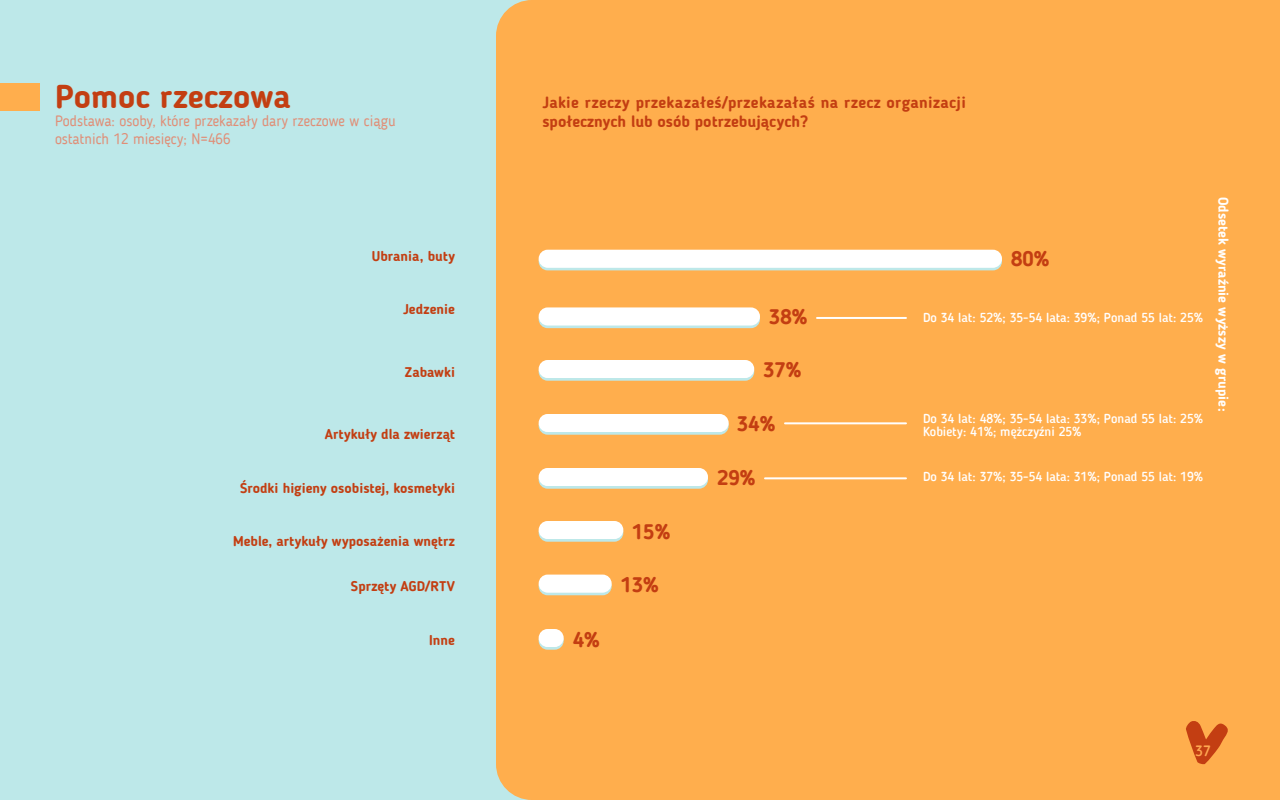
<style>
.page{position:relative;width:1280px;height:800px;background:#bde8e9}
.page>*{position:absolute;margin:0;border:0;box-sizing:border-box;transform-origin:0 0}
.t1{font:700 33px "Blogger Sans";color:#c33e12}
.t2{font:700 21px "Blogger Sans";color:#c33e12}
.t3{font:700 16px/19.2px "Blogger Sans";letter-spacing:.015em;color:#c33e12}
.t4{font:15px/18px "Blogger Sans";color:#e08e77}
.t5{font:500 15px "Blogger Sans";color:#ffa851}
.t6{font:700 14px "Blogger Sans";color:#c33e12}
.t7{font:700 14px "Blogger Sans";color:#fff}
.t8{font:500 13px/13px "Blogger Sans";color:#fff}
</style>
<div class="page">
<div style="left:496px;top:0;width:784px;height:800px;background:#ffae4d"></div>
<svg style="left:1185px;top:720px;width:44px;height:45px;background:#e0742e"></svg>
<div style="left:539px;top:252px;width:463px;height:18px;border:3px solid #bde8e9;border-radius:8px"></div>
<div style="left:540px;top:251px;width:461px;height:15px;background:#fff;border-radius:8px"></div>
<div style="left:539px;top:250px;width:463px;height:18px;border:3px solid #fff;border-radius:8px"></div>
<div style="left:539px;top:417px;width:190px;height:18px;border:3px solid #bde8e9;border-radius:8px"></div>
<div style="left:540px;top:416px;width:187px;height:14px;background:#fff;border-radius:8px"></div>
<div style="left:539px;top:414px;width:190px;height:18px;border:3px solid #fff;border-radius:8px"></div>
<div style="left:539px;top:310px;width:221px;height:18px;border:3px solid #bde8e9;border-radius:8px"></div>
<div style="left:540px;top:309px;width:219px;height:15px;background:#fff;border-radius:8px"></div>
<div style="left:539px;top:307px;width:221px;height:18px;border:3px solid #fff;border-radius:8px"></div>
<div style="left:539px;top:471px;width:169px;height:18px;border:3px solid #bde8e9;border-radius:8px"></div>
<div style="left:540px;top:470px;width:167px;height:14px;background:#fff;border-radius:8px"></div>
<div style="left:539px;top:468px;width:169px;height:18px;border:3px solid #fff;border-radius:8px"></div>
<div style="left:539px;top:363px;width:215px;height:18px;border:3px solid #bde8e9;border-radius:8px"></div>
<div style="left:540px;top:362px;width:213px;height:14px;background:#fff;border-radius:8px"></div>
<div style="left:539px;top:360px;width:215px;height:18px;border:3px solid #fff;border-radius:8px"></div>
<div style="left:539px;top:524px;width:84px;height:18px;border:3px solid #bde8e9;border-radius:8px"></div>
<div style="left:540px;top:522px;width:82px;height:16px;background:#fff;border-radius:8px"></div>
<div style="left:539px;top:521px;width:84px;height:18px;border:3px solid #fff;border-radius:8px"></div>
<div style="left:539px;top:577px;width:73px;height:18px;border:3px solid #bde8e9;border-radius:8px"></div>
<div style="left:540px;top:576px;width:70px;height:15px;background:#fff;border-radius:8px"></div>
<div style="left:539px;top:575px;width:73px;height:18px;border:3px solid #fff;border-radius:8px"></div>
<div style="left:539px;top:632px;width:25px;height:18px;border:3px solid #bde8e9;border-radius:8px"></div>
<div style="left:540px;top:630px;width:22px;height:16px;background:#fff;border-radius:8px"></div>
<div style="left:539px;top:629px;width:25px;height:18px;border:3px solid #fff;border-radius:8px"></div>
<hr style="left:765px;top:477px;width:141px;height:2px;background:#fff">
<hr style="left:785px;top:422px;width:121px;height:2px;background:#fff">
<hr style="left:817px;top:317px;width:89px;height:2px;background:#fff">
<div style="left:0;top:83px;width:40px;height:27px;background:#ffae4d"></div>
<h1 class="t1" style="left:55px;top:80px;width:237px">Pomoc rzeczowa</h1>
<p class="t4" style="left:55px;top:113px;width:342px">Podstawa: osoby, które przekazały dary rzeczowe w ciągu ostatnich 12 miesięcy; N=466</p>
<p class="t6" style="left:372px;top:249px;width:85px">Ubrania, buty</p>
<p class="t6" style="left:403px;top:302px;width:53px">Jedzenie</p>
<p class="t6" style="left:405px;top:366px;width:52px">Zabawki</p>
<p class="t6" style="left:325px;top:427px;width:132px">Artykuły dla zwierząt</p>
<p class="t6" style="left:240px;top:481px;width:216px">Środki higieny osobistej, kosmetyki</p>
<p class="t6" style="left:233px;top:534px;width:223px">Meble, artykuły wyposażenia wnętrz</p>
<p class="t6" style="left:351px;top:579px;width:106px">Sprzęty AGD/RTV</p>
<p class="t6" style="left:429px;top:634px;width:27px">Inne</p>
<p class="t3" style="left:542px;top:94px;width:425px">Jakie rzeczy przekazałeś/przekazałaś na rzecz organizacji społecznych lub osób potrzebujących?</p>
<h2 class="t2" style="left:573px;top:629px;width:28px">4%</h2>
<h2 class="t2" style="left:632px;top:521px;width:40px">15%</h2>
<h2 class="t2" style="left:621px;top:575px;width:40px">13%</h2>
<h2 class="t2" style="left:769px;top:307px;width:40px">38%</h2>
<h2 class="t2" style="left:763px;top:359px;width:40px">37%</h2>
<h2 class="t2" style="left:737px;top:414px;width:40px">34%</h2>
<h2 class="t2" style="left:717px;top:468px;width:40px">29%</h2>
<h2 class="t2" style="left:1011px;top:249px;width:40px">80%</h2>
<p class="t8" style="left:923px;top:312px;width:282px">Do 34 lat: 52%; 35-54 lata: 39%; Ponad 55 lat: 25%</p>
<p class="t8" style="left:923px;top:413px;width:282px">Do 34 lat: 48%; 35-54 lata: 33%; Ponad 55 lat: 25%<br>Kobiety: 41%; mężczyźni 25%</p>
<p class="t7" style="left:1230px;top:197px;width:216px;rotate:90deg">Odsetek wyraźnie wyższy w grupie:</p>
<p class="t8" style="left:923px;top:471px;width:282px">Do 34 lat: 37%; 35-54 lata: 31%; Ponad 55 lat: 19%</p>
<p class="t5" style="left:1195px;top:743px;width:17px">37</p>
</div>
